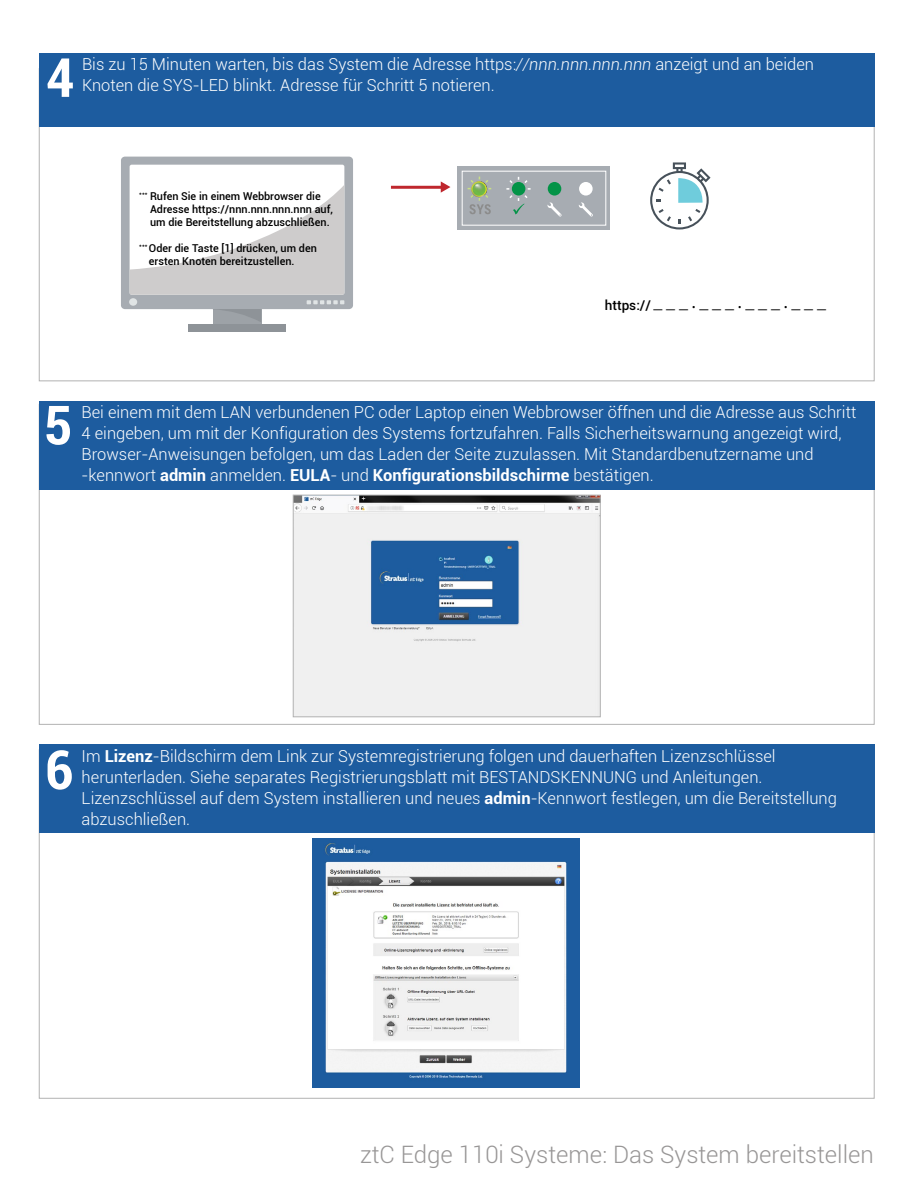
<style>
.page{position:relative;width:918px;height:1188px;background:#fff}
.page>*{position:absolute;margin:0;border:0;box-sizing:border-box;transform-origin:0 0}
.t1{font:700 condensed 54px "Roboto";color:#fff}
.t2{font:300 24px "Roboto";color:#989696}
.t3{font:18px "Myriad Pro";color:#000}
.t4{font:300 16.5px/21px "Roboto";color:#fff}
.t5{font:500 10.8px/13px "Roboto";color:#000}
.s1{font-style:italic}
.s2{font-weight:700}
</style>
<div class="page">
<img style="left:295px;top:497px;width:303px;height:218px">
<div style="left:293px;top:495px;width:307px;height:222px;border:1px solid #b2b2b2"></div>
<div style="left:121px;top:157px;width:232px;height:152px;background:#a7acb2;border-radius:4px"></div>
<div style="left:130px;top:165px;width:214px;height:130px;background:#fff;border-radius:2px"></div>
<div style="left:213px;top:309px;width:48px;height:16px;background:#9da2a7"></div>
<div style="left:188px;top:325px;width:98px;height:7px;background:#8e9398"></div>
<svg style="left:130px;top:185px;width:214px;height:137px"></svg>
<div style="left:129px;top:298px;width:8px;height:8px;background:#e0e4e5;border-radius:50%"></div>
<div style="left:39px;top:744px;width:836px;height:89px;background:#1d5c9f"></div>
<div style="left:39px;top:401px;width:836px;height:89px;background:#1d5c9f"></div>
<div style="left:39px;top:53px;width:836px;height:73px;background:#1d5c9f"></div>
<img style="left:312px;top:839px;width:267px;height:248px">
<svg style="left:441px;top:181px;width:9px;height:12px"></svg>
<hr style="left:391px;top:186px;width:52px;height:3px;background:#bf272e">
<svg style="left:650px;top:162px;width:61px;height:67px"></svg>
<div style="left:458px;top:166px;width:152px;height:64px;background:#a7acb2"></div>
<svg style="left:468px;top:177px;width:23px;height:37px"></svg>
<div style="left:548px;top:182px;width:13px;height:14px;background:#039347;border-radius:50%"></div>
<svg style="left:548px;top:202px;width:14px;height:15px"></svg>
<div style="left:579px;top:182px;width:14px;height:14px;background:#fff;border-radius:50%"></div>
<svg style="left:579px;top:202px;width:14px;height:15px"></svg>
<svg style="left:506px;top:177px;width:25px;height:38px"></svg>
<div style="left:462px;top:171px;width:144px;height:55px;border:1px solid #fff"></div>
<h1 class="t1" style="left:46px;top:40px;width:30px">4</h1>
<p class="t4" style="left:82px;top:53px;width:734px">Bis zu 15 Minuten warten, bis das System die Adresse https:<span class="s1">//nnn.nnn.nnn.nnn</span> anzeigt und an beiden</p>
<p class="t4" style="left:82px;top:74px;width:414px">Knoten die SYS-LED blinkt. Adresse für Schritt 5 notieren.</p>
<p class="t5" style="left:150px;top:189px;width:184px;text-indent:-11px"><sup>***</sup> Rufen Sie in einem Webbrowser die<br>Adresse https://nnn.nnn.nnn.nnn auf, um die Bereitstellung abzuschließen.</p>
<p class="t5" style="left:149px;top:241px;width:169px;text-indent:-10px"><sup>***</sup> Oder die Taste [1] drücken, um den ersten Knoten bereitzustellen.</p>
<p class="t3" style="left:605px;top:291px;width:223px"><sub>https://</sub> _ _ _ . _ _ _ . _ _ _ . _ _ _</p>
<h1 class="t1" style="left:44px;top:387px;width:30px">5</h1>
<p class="t4" style="left:82px;top:401px;width:776px">Bei einem mit dem LAN verbundenen PC oder Laptop einen Webbrowser öffnen und die Adresse aus Schritt 4 eingeben, um mit der Konfiguration des Systems fortzufahren. Falls Sicherheitswarnung angezeigt wird, Browser-Anweisungen befolgen, um das Laden der Seite zuzulassen. Mit Standardbenutzername und -kennwort <span class="s2">admin</span> anmelden. <span class="s2">EULA</span>- und <span class="s2">Konfigurationsbildschirme</span> bestätigen.</p>
<h1 class="t1" style="left:45px;top:732px;width:30px">6</h1>
<p class="t4" style="left:82px;top:745px;width:757px">Im <span class="s2">Lizenz</span>-Bildschirm dem Link zur Systemregistrierung folgen und dauerhaften Lizenzschlüssel herunterladen. Siehe separates Registrierungsblatt mit BESTANDSKENNUNG und Anleitungen.<br>Lizenzschlüssel auf dem System installieren und neues <span class="s2">admin</span>-Kennwort festlegen, um die Bereitstellung abzuschließen.</p>
<h2 class="t2" style="left:360px;top:1138px;width:515px">ztC Edge 110i Systeme: Das System bereitstellen</h2>
</div>
